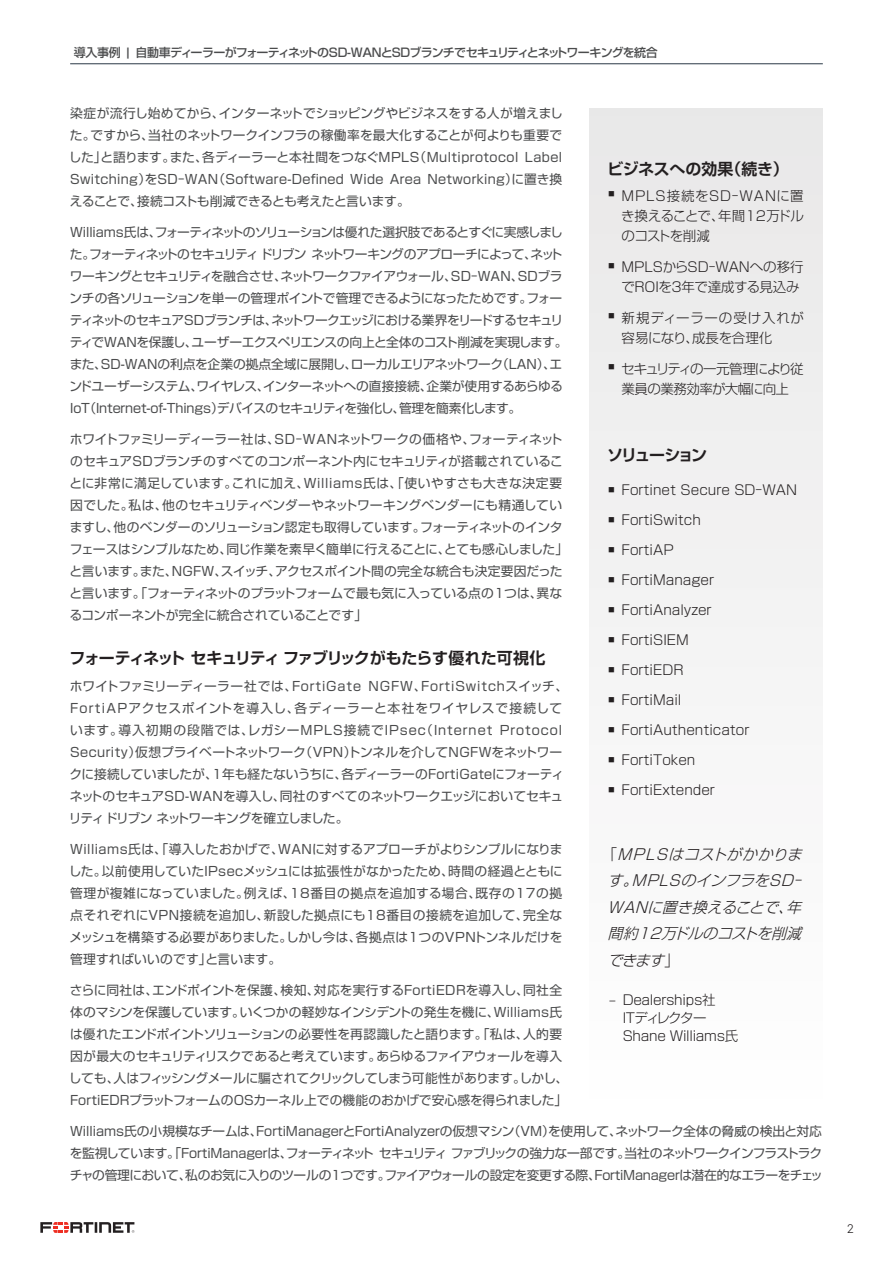
<style>
.page{position:relative;width:893px;height:1263px;background:#fff}
.page>*{position:absolute;margin:0;border:0;box-sizing:border-box;transform-origin:0 0}
.t1{font:700 15.9px "Shin Go Pro De";letter-spacing:-.06em;color:#231f20}
.t2{font:700 15.9px "Shin Go Pro De";letter-spacing:-.015em;color:#231f20}
.t3{font:700 15.9px "Shin Go Pro De";letter-spacing:-.145em;color:#231f20}
.t4{font:italic 300 14.85px/26.5px "Shin Go Pro";color:#231f20;text-align:justify}
.t5{font:300 13.5px/20.2px "Shin Go Pro";color:#231f20;text-align:justify}
.t6{font:300 13.5px/18px "Shin Go Pro";letter-spacing:-.02em;color:#231f20}
.t7{font:300 13.5px/20.2px "Shin Go Pro";letter-spacing:-.06em;color:#231f20;text-align:center}
.t8{font:12.75px/22px "Shin Go Pro";letter-spacing:-.015em;color:#4b4c4d;text-align:justify}
.t9{font:12.75px/22px "Shin Go Pro";letter-spacing:-.04em;color:#4b4c4d}
.t10{font:12.75px/22px "Shin Go Pro";letter-spacing:.02em;color:#4b4c4d}
.t11{font:500 12px "Shin Go Pro";letter-spacing:-.065em;color:#4b4c4d}
.t12{font:300 12px "Inter";color:#231f20}
.s1{font-style:normal}
</style>
<div class="page">
<svg style="left:40px;top:1222px;width:94px;height:11px"></svg>
<hr style="left:70px;top:63px;width:753px;height:1px;background:#2b3947">
<div style="left:589px;top:108px;width:234px;height:1002px;background:#f3f3f3"></div>
<p class="t11" style="left:74px;top:42px;width:585px">導入事例 ¦ 自動車ディーラーがフォーティネットのSD-WANとSDブランチでセキュリティとネットワーキングを統合</p>
<p class="t8" style="left:69px;top:101px;width:496px">染症が流行し始めてから、インターネットでショッピングやビジネスをする人が増えました。ですから、当社のネットワークインフラの稼働率を最大化することが何よりも重要でした」と語ります。また、各ディーラーと本社間をつなぐMPLS（Multiprotocol Label Switching）をSD-WAN（Software-Defined Wide Area Networking）に置き換えることで、接続コストも削減できるとも考えたと言います。</p>
<p class="t9" style="left:70px;top:220px;width:499px">Williams氏は、フォーティネットのソリューションは優れた選択肢であるとすぐに実感しました。フォーティネットのセキュリティ ドリブン ネットワーキングのアプローチによって、ネットワーキングとセキュリティを融合させ、ネットワークファイアウォール、SD-WAN、SDブランチの各ソリューションを単一の管理ポイントで管理できるようになったためです。フォーティネットのセキュアSDブランチは、ネットワークエッジにおける業界をリードするセキュリティでWANを保護し、ユーザーエクスペリエンスの向上と全体のコスト削減を実現します。また、SD-WANの利点を企業の拠点全域に展開し、ローカルエリアネットワーク（LAN）、エンドユーザーシステム、ワイヤレス、インターネットへの直接接続、企業が使用するあらゆるIoT（Internet-of-Things）デバイスのセキュリティを強化し、管理を簡素化します。</p>
<p class="t8" style="left:69px;top:427px;width:500px;text-align:left">ホワイトファミリーディーラー社は、SD-WANネットワークの価格や、フォーティネットのセキュアSDブランチのすべてのコンポーネント内にセキュリティが搭載されていることに非常に満足しています。これに加え、Williams氏は、「使いやすさも大きな決定要因でした。私は、他のセキュリティベンダーやネットワーキングベンダーにも精通していますし、他のベンダーのソリューション認定も取得しています。フォーティネットのインタフェースはシンプルなため、同じ作業を素早く簡単に行えることに、とても感心しました」と言います。また、NGFW、スイッチ、アクセスポイント間の完全な統合も決定要因だったと言います。「フォーティネットのプラットフォームで最も気に入っている点の1つは、異なるコンポーネントが完全に統合されていることです」</p>
<p class="t1" style="left:70px;top:644px;width:477px">フォーティネット セキュリティ ファブリックがもたらす優れた可視化</p>
<p class="t10" style="left:69px;top:674px;width:501px">ホワイトファミリーディーラー社では、FortiGate NGFW、FortiSwitchスイッチ、FortiAPアクセスポイントを導入し、各ディーラーと本社をワイヤレスで接続しています。導入初期の段階では、レガシーMPLS接続でIPsec（Internet Protocol Security）仮想プライベートネットワーク（VPN）トンネルを介してNGFWをネットワークに接続していましたが、1年も経たないうちに、各ディーラーのFortiGateにフォーティネットのセキュアSD-WANを導入し、同社のすべてのネットワークエッジにおいてセキュリティ ドリブン ネットワーキングを確立しました。</p>
<p class="t8" style="left:69px;top:836px;width:495px">Williams氏は、「導入したおかげで、WANに対するアプローチがよりシンプルになりました。以前使用していたIPsecメッシュには拡張性がなかったため、時間の経過とともに管理が複雑になっていました。例えば、18番目の拠点を追加する場合、既存の17の拠点それぞれにVPN接続を追加し、新設した拠点にも18番目の接続を追加して、完全なメッシュを構築する必要がありました。しかし今は、各拠点は1つのVPNトンネルだけを管理すればいいのです」と言います。</p>
<p class="t8" style="left:69px;top:977px;width:501px;text-align:left">さらに同社は、エンドポイントを保護、検知、対応を実行するFortiEDRを導入し、同社全体のマシンを保護しています。いくつかの軽妙なインシデントの発生を機に、Williams氏は優れたエンドポイントソリューションの必要性を再認識したと語ります。「私は、人的要因が最大のセキュリティリスクであると考えています。あらゆるファイアウォールを導入しても、人はフィッシングメールに騙されてクリックしてしまう可能性があります。しかし、FortiEDRプラットフォームのOSカーネル上での機能のおかげで安心感を得られました」</p>
<p class="t8" style="left:70px;top:1118px;width:755px">Williams氏の小規模なチームは、FortiManagerとFortiAnalyzerの仮想マシン（VM）を使用して、ネットワーク全体の脅威の検出と対応を監視しています。「FortiManagerは、フォーティネット セキュリティ ファブリックの強力な一部です。当社のネットワークインフラストラクチャの管理において、私のお気に入りのツールの1つです。ファイアウォールの設定を変更する際、FortiManagerは潜在的なエラーをチェッ</p>
<p class="t2" style="left:608px;top:156px;width:183px">ビジネスへの効果（続き）</p>
<p class="t5" style="left:621px;top:184px;width:184px;text-indent:-13px">■ MPLS接続をSD-WANに置き換えることで、年間12万ドルのコストを削減</p>
<p class="t5" style="left:608px;top:255px;width:197px;text-align:right">■ MPLSからSD-WANへの移行でROIを3年で達成する見込み</p>
<p class="t5" style="left:622px;top:306px;width:184px;text-indent:-14px">■ 新規ディーラーの受け入れが容易になり、成長を合理化</p>
<p class="t7" style="left:608px;top:357px;width:197px">■ セキュリティの一元管理により従業員の業務効率が大幅に向上</p>
<p class="t3" style="left:607px;top:442px;width:101px">ソリューション</p>
<p class="t5" style="left:608px;top:478px;width:191px">■ Fortinet Secure SD-WAN</p>
<p class="t5" style="left:608px;top:508px;width:94px">■ FortiSwitch</p>
<p class="t5" style="left:608px;top:538px;width:67px">■ FortiAP</p>
<p class="t5" style="left:608px;top:568px;width:108px">■ FortiManager</p>
<p class="t5" style="left:608px;top:598px;width:105px">■ FortiAnalyzer</p>
<p class="t5" style="left:608px;top:628px;width:82px">■ FortiSIEM</p>
<p class="t5" style="left:608px;top:658px;width:77px">■ FortiEDR</p>
<p class="t5" style="left:608px;top:688px;width:75px">■ FortiMail</p>
<p class="t5" style="left:608px;top:718px;width:143px">■ FortiAuthenticator</p>
<p class="t5" style="left:608px;top:748px;width:89px">■ FortiToken</p>
<p class="t5" style="left:608px;top:778px;width:108px">■ FortiExtender</p>
<p class="t4" style="left:607px;top:839px;width:201px;text-indent:-5px"><span class="s1">「</span> MPLSはコストがかかります。MPLSのインフラをSD-WANに置き換えることで、年間約12万ドルのコストを削減できます<span class="s1">」</span></p>
<p class="t6" style="left:623px;top:989px;width:117px;text-indent:-14px">– Dealerships社<br>ITディレクター<br>Shane Williams氏</p>
<p class="t12" style="left:847px;top:1220px;width:9px">2</p>
</div>
